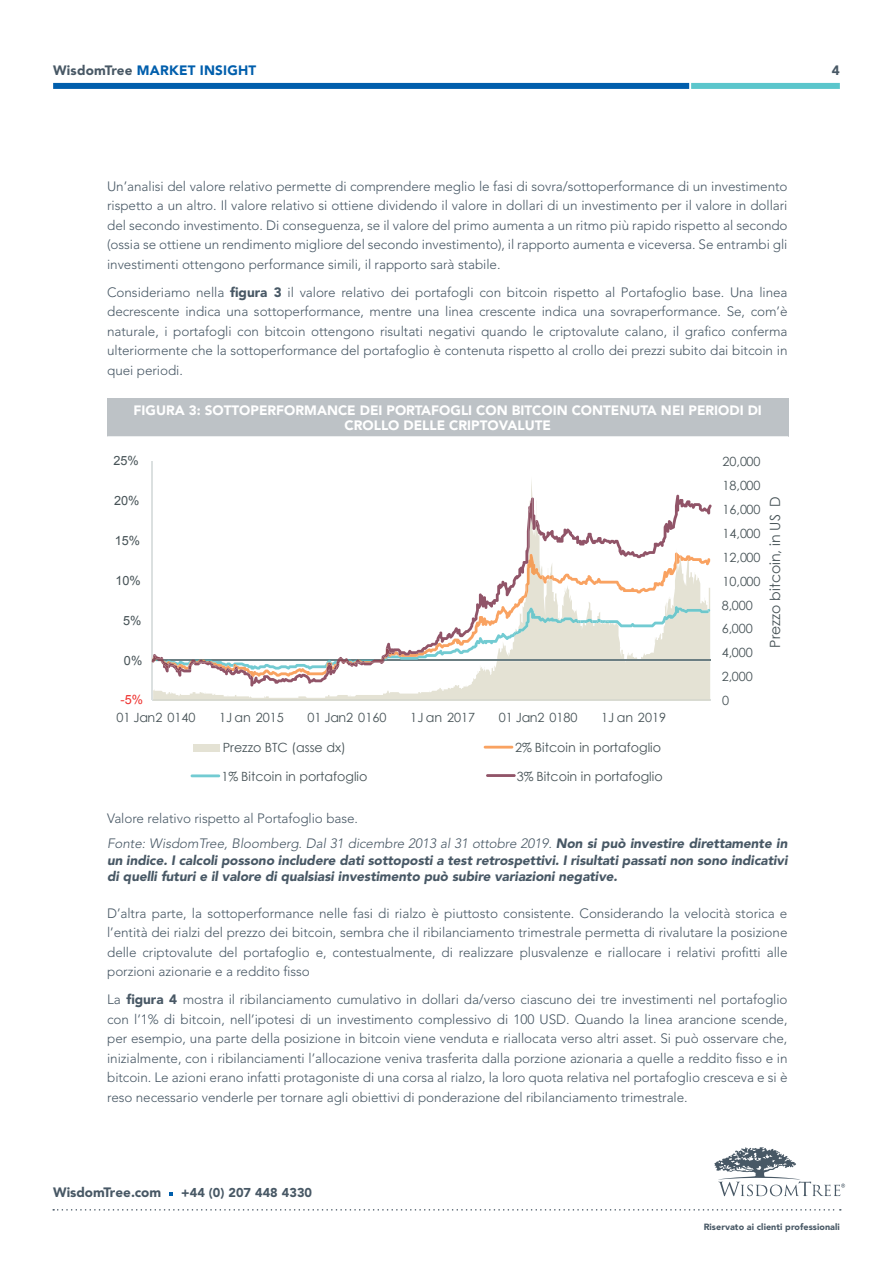
<style>
.page{position:relative;width:893px;height:1263px;background:#fff}
.page>*{position:absolute;margin:0;border:0;box-sizing:border-box;transform-origin:0 0}
.t1{font:14.1px "Century Gothic";color:#465256}
.t2{font:300 13.5px/19.5px "Avenir";letter-spacing:-.005em;color:#485865;text-align:justify}
.t3{font:italic 900 13.5px/16.5px "Avenir";letter-spacing:-.005em;color:#485865}
.t4{font:italic 300 13.5px/25px "Avenir";letter-spacing:-.005em;color:#485865}
.t5{font:900 13.5px/15px "Avenir";color:#fff;text-align:center}
.t6{font:900 13.5px "Avenir";letter-spacing:.015em;color:#005eac}
.t7{font:900 13.5px "Avenir";letter-spacing:.005em;color:#485865}
.t8{font:12.75px "Century Gothic";color:#465256}
.t9{font:900 12.75px "Avenir";letter-spacing:.005em;color:#485865}
.t10{font:12.75px "Arial";color:#465256}
.t11{font:12.75px "Arial";color:#ee312e}
.t12{font:900 9px "Avenir";letter-spacing:.005em;color:#485865}
.s1{color:#485865}
.s2{font-weight:900}
.s3{font-style:normal}
</style>
<div class="page">
<div style="left:53px;top:83px;width:636px;height:6px;background:#005eac"></div>
<div style="left:691px;top:83px;width:149px;height:6px;background:#5bc6cc"></div>
<svg style="left:53px;top:1209px;width:788px;height:1px"></svg>
<svg style="left:714px;top:1147px;width:131px;height:50px"></svg>
<svg style="left:170px;top:1192px;width:3px;height:4px"></svg>
<div style="left:107px;top:398px;width:681px;height:39px;background:#bdc2c6"></div>
<hr style="left:107px;top:436px;width:681px;height:1px;background:#fff">
<hr style="left:152px;top:699px;width:559px;height:2px;background:#dbe0e0">
<hr style="left:152px;top:462px;width:1px;height:238px;background:#dbe0e0">
<svg style="left:153px;top:480px;width:557px;height:219px"></svg>
<svg style="left:153px;top:699px;width:557px;height:2px"></svg>
<svg style="left:153px;top:495px;width:559px;height:191px"></svg>
<svg style="left:152px;top:497px;width:558px;height:181px"></svg>
<div style="left:193px;top:744px;width:27px;height:7px;background:#e4e2d4"></div>
<hr style="left:191px;top:774px;width:29px;height:3px;background:#72cbd2">
<hr style="left:484px;top:746px;width:29px;height:2px;background:#f9a261">
<hr style="left:486px;top:774px;width:30px;height:3px;background:#915468">
<p class="t6" style="left:53px;top:62px;width:205px"><span class="s1">WisdomTree</span> MARKET INSIGHT</p>
<p class="t2" style="left:107px;top:177px;width:682px">Un’analisi del valore relativo permette di comprendere meglio le fasi di sovra/sottoperformance di un investimento rispetto a un altro. Il valore relativo si ottiene dividendo il valore in dollari di un investimento per il valore in dollari del secondo investimento. Di conseguenza, se il valore del primo aumenta a un ritmo più rapido rispetto al secondo (ossia se ottiene un rendimento migliore del secondo investimento), il rapporto aumenta e viceversa. Se entrambi gli investimenti ottengono performance simili, il rapporto sarà stabile.</p>
<p class="t2" style="left:107px;top:283px;width:682px">Consideriamo nella <span class="s2">figura 3</span> il valore relativo dei portafogli con bitcoin rispetto al Portafoglio base. Una linea decrescente indica una sottoperformance, mentre una linea crescente indica una sovraperformance. Se, com’è naturale, i portafogli con bitcoin ottengono risultati negativi quando le criptovalute calano, il grafico conferma ulteriormente che la sottoperformance del portafoglio è contenuta rispetto al crollo dei prezzi subito dai bitcoin in quei periodi.</p>
<p class="t5" style="left:134px;top:402px;width:630px">FIGURA 3: SOTTOPERFORMANCE DEI PORTAFOGLI CON BITCOIN CONTENUTA NEI PERIODI DI<br>CROLLO DELLE CRIPTOVALUTE</p>
<p class="t10" style="left:113px;top:452px;width:27px">25%</p>
<p class="t10" style="left:114px;top:492px;width:27px">20%</p>
<p class="t10" style="left:115px;top:532px;width:27px">15%</p>
<p class="t10" style="left:115px;top:572px;width:27px">10%</p>
<p class="t10" style="left:123px;top:612px;width:20px">5%</p>
<p class="t10" style="left:124px;top:652px;width:20px">0%</p>
<p class="t11" style="left:120px;top:692px;width:24px">-5%</p>
<p class="t8" style="left:117px;top:708px;width:80px">01 Jan2 0140</p>
<p class="t8" style="left:219px;top:708px;width:66px">1J an 2015</p>
<p class="t8" style="left:308px;top:708px;width:80px">01 Jan2 0160</p>
<p class="t8" style="left:410px;top:708px;width:66px">1J an 2017</p>
<p class="t8" style="left:499px;top:708px;width:80px">01 Jan2 0180</p>
<p class="t8" style="left:601px;top:708px;width:66px">1J an 2019</p>
<p class="t8" style="left:223px;top:739px;width:125px">Prezzo BTC (asse dx)</p>
<p class="t8" style="left:221px;top:767px;width:147px">1% Bitcoin in portafoglio</p>
<p class="t8" style="left:515px;top:739px;width:147px">2% Bitcoin in portafoglio</p>
<p class="t8" style="left:517px;top:767px;width:147px">3% Bitcoin in portafoglio</p>
<p class="t8" style="left:722px;top:452px;width:40px">20,000</p>
<p class="t8" style="left:722px;top:476px;width:40px">18,000</p>
<p class="t8" style="left:722px;top:500px;width:40px">16,000</p>
<p class="t8" style="left:722px;top:524px;width:40px">14,000</p>
<p class="t8" style="left:722px;top:548px;width:40px">12,000</p>
<p class="t8" style="left:722px;top:572px;width:40px">10,000</p>
<p class="t8" style="left:722px;top:596px;width:32px">8,000</p>
<p class="t8" style="left:722px;top:620px;width:32px">6,000</p>
<p class="t8" style="left:722px;top:644px;width:32px">4,000</p>
<p class="t8" style="left:722px;top:668px;width:32px">2,000</p>
<p class="t8" style="left:722px;top:692px;width:9px">0</p>
<p class="t1" style="left:765px;top:648px;width:153px;rotate:-90deg">Prezzo bitcoin, in US D</p>
<p class="t4" style="left:107px;top:806px;width:682px"><span class="s3">Valore relativo rispetto al Portafoglio base.<br></span>Fonte: WisdomTree, Bloomberg. Dal 31 dicembre 2013 al 31 ottobre 2019. <span class="s2">Non si può investire direttamente in</span></p>
<p class="t3" style="left:107px;top:852px;width:682px">un indice. I calcoli possono includere dati sottoposti a test retrospettivi. I risultati passati non sono indicativi di quelli futuri e il valore di qualsiasi investimento può subire variazioni negative.</p>
<p class="t2" style="left:107px;top:903px;width:682px">D’altra parte, la sottoperformance nelle fasi di rialzo è piuttosto consistente. Considerando la velocità storica e l’entità dei rialzi del prezzo dei bitcoin, sembra che il ribilanciamento trimestrale permetta di rivalutare la posizione delle criptovalute del portafoglio e, contestualmente, di realizzare plusvalenze e riallocare i relativi profitti alle porzioni azionarie e a reddito fisso</p>
<p class="t2" style="left:107px;top:990px;width:682px">La <span class="s2">figura 4</span> mostra il ribilanciamento cumulativo in dollari da/verso ciascuno dei tre investimenti nel portafoglio con l’1% di bitcoin, nell’ipotesi di un investimento complessivo di 100 USD. Quando la linea arancione scende, per esempio, una parte della posizione in bitcoin viene venduta e riallocata verso altri asset. Si può osservare che, inizialmente, con i ribilanciamenti l’allocazione veniva trasferita dalla porzione azionaria a quelle a reddito fisso e in bitcoin. Le azioni erano infatti protagoniste di una corsa al rialzo, la loro quota relativa nel portafoglio cresceva e si è reso necessario venderle per tornare agli obiettivi di ponderazione del ribilanciamento trimestrale.</p>
<p class="t7" style="left:53px;top:1184px;width:110px">WisdomTree.com</p>
<p class="t9" style="left:181px;top:1185px;width:132px">+44 (0) 207 448 4330</p>
<p class="t7" style="left:832px;top:62px;width:9px">4</p>
<p class="t12" style="left:704px;top:1222px;width:138px">Riservato ai clienti professionali</p>
</div>
